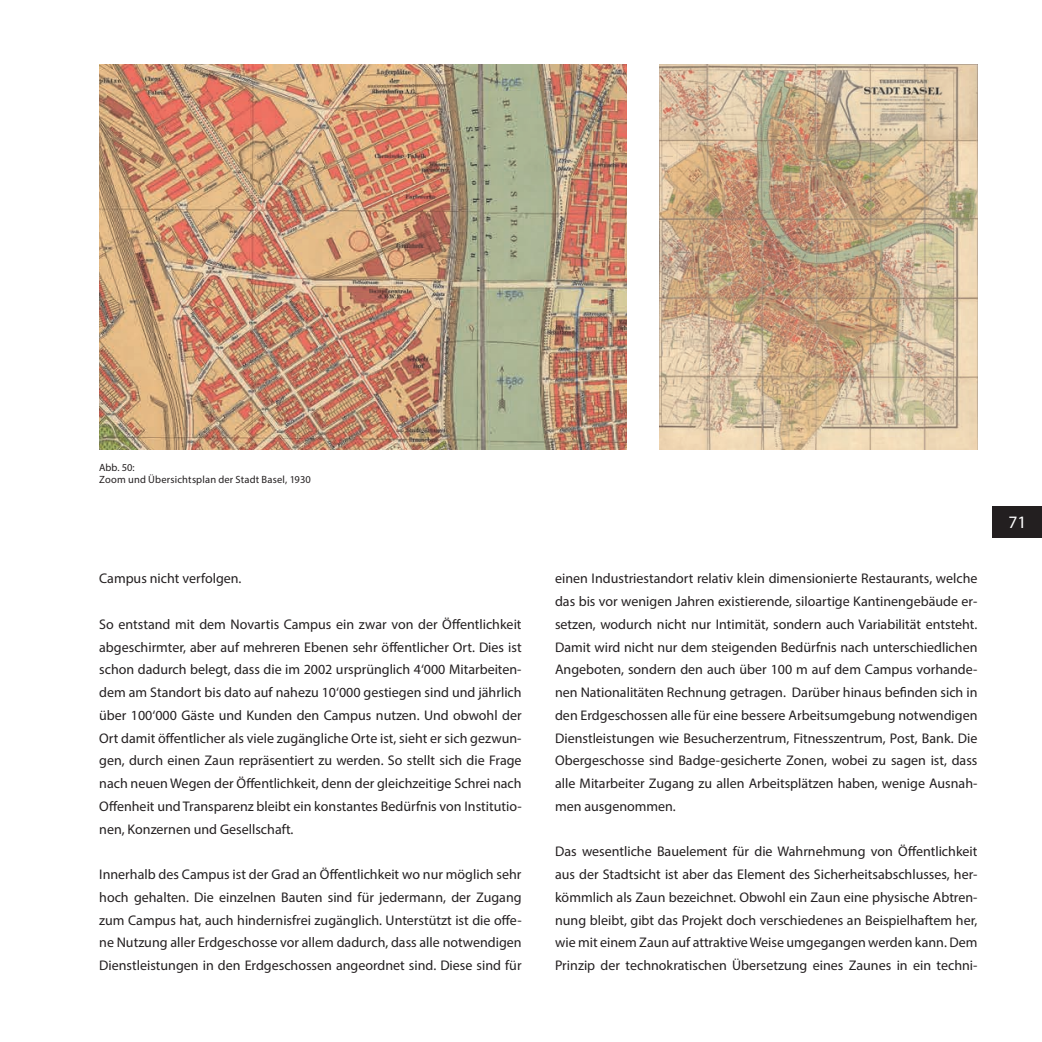
<style>
.page{position:relative;width:1042px;height:1042px;background:#fff}
.page>*{position:absolute;margin:0;border:0;box-sizing:border-box;transform-origin:0 0}
.t1{font:17.5px "Myriad Pro";color:#fff}
.t2{font:14px/22.8px "Myriad Pro";color:#231f20;text-align:justify}
.t3{font:10.5px/12.2px "Myriad Pro";letter-spacing:.015em;color:#231f20}
</style>
<div class="page">
<img style="left:660px;top:64px;width:317px;height:386px">
<img style="left:99px;top:64px;width:527px;height:386px">
<div style="left:992px;top:506px;width:50px;height:31px;background:#231f20"></div>
<p class="t3" style="left:99px;top:461px;width:213px">Abb. 50:<br>Zoom und Übersichtsplan der Stadt Basel, 1930</p>
<p class="t2" style="left:99px;top:567px;width:144px">Campus nicht verfolgen.</p>
<p class="t2" style="left:99px;top:612px;width:424px">So entstand mit dem Novartis Campus ein zwar von der Öffentlichkeit abgeschirmter, aber auf mehreren Ebenen sehr öffentlicher Ort. Dies ist schon dadurch belegt, dass die im 2002 ursprünglich 4‘000 Mitarbeiten&shy;dem am Standort bis dato auf nahezu 10‘000 gestiegen sind und jährlich über 100‘000 Gäste und Kunden den Campus nutzen. Und obwohl der Ort damit öffentlicher als viele zugängliche Orte ist, sieht er sich gezwun&shy;gen, durch einen Zaun repräsentiert zu werden. So stellt sich die Frage nach neuen Wegen der Öffentlichkeit, denn der gleichzeitige Schrei nach Offenheit und Transparenz bleibt ein konstantes Bedürfnis von Institutio&shy;nen, Konzernen und Gesellschaft.</p>
<p class="t2" style="left:99px;top:863px;width:424px">Innerhalb des Campus ist der Grad an Öffentlichkeit wo nur möglich sehr hoch gehalten. Die einzelnen Bauten sind für jedermann, der Zugang zum Campus hat, auch hindernisfrei zugänglich. Unterstützt ist die offe&shy;ne Nutzung aller Erdgeschosse vor allem dadurch, dass alle notwendigen Dienstleistungen in den Erdgeschossen angeordnet sind. Diese sind für</p>
<p class="t2" style="left:555px;top:567px;width:424px">einen Industriestandort relativ klein dimensionierte Restaurants, welche das bis vor wenigen Jahren existierende, siloartige Kantinengebäude er&shy;setzen, wodurch nicht nur Intimität, sondern auch Variabilität entsteht.<br>Damit wird nicht nur dem steigenden Bedürfnis nach unterschiedlichen Angeboten, sondern den auch über 100 m auf dem Campus vorhande&shy;nen Nationalitäten Rechnung getragen. Darüber hinaus befinden sich in den Erdgeschossen alle für eine bessere Arbeitsumgebung notwendigen Dienstleistungen wie Besucherzentrum, Fitnesszentrum, Post, Bank. Die Obergeschosse sind Badge-gesicherte Zonen, wobei zu sagen ist, dass alle Mitarbeiter Zugang zu allen Arbeitsplätzen haben, wenige Ausnah&shy;men ausgenommen.</p>
<p class="t2" style="left:555px;top:840px;width:424px">Das wesentliche Bauelement für die Wahrnehmung von Öffentlichkeit aus der Stadtsicht ist aber das Element des Sicherheitsabschlusses, her&shy;kömmlich als Zaun bezeichnet. Obwohl ein Zaun eine physische Abtren&shy;nung bleibt, gibt das Projekt doch verschiedenes an Beispielhaftem her, wie mit einem Zaun auf attraktive Weise umgegangen werden kann. Dem Prinzip der technokratischen Übersetzung eines Zaunes in ein techni-</p>
<p class="t1" style="left:1008px;top:511px;width:19px">71</p>
</div>
